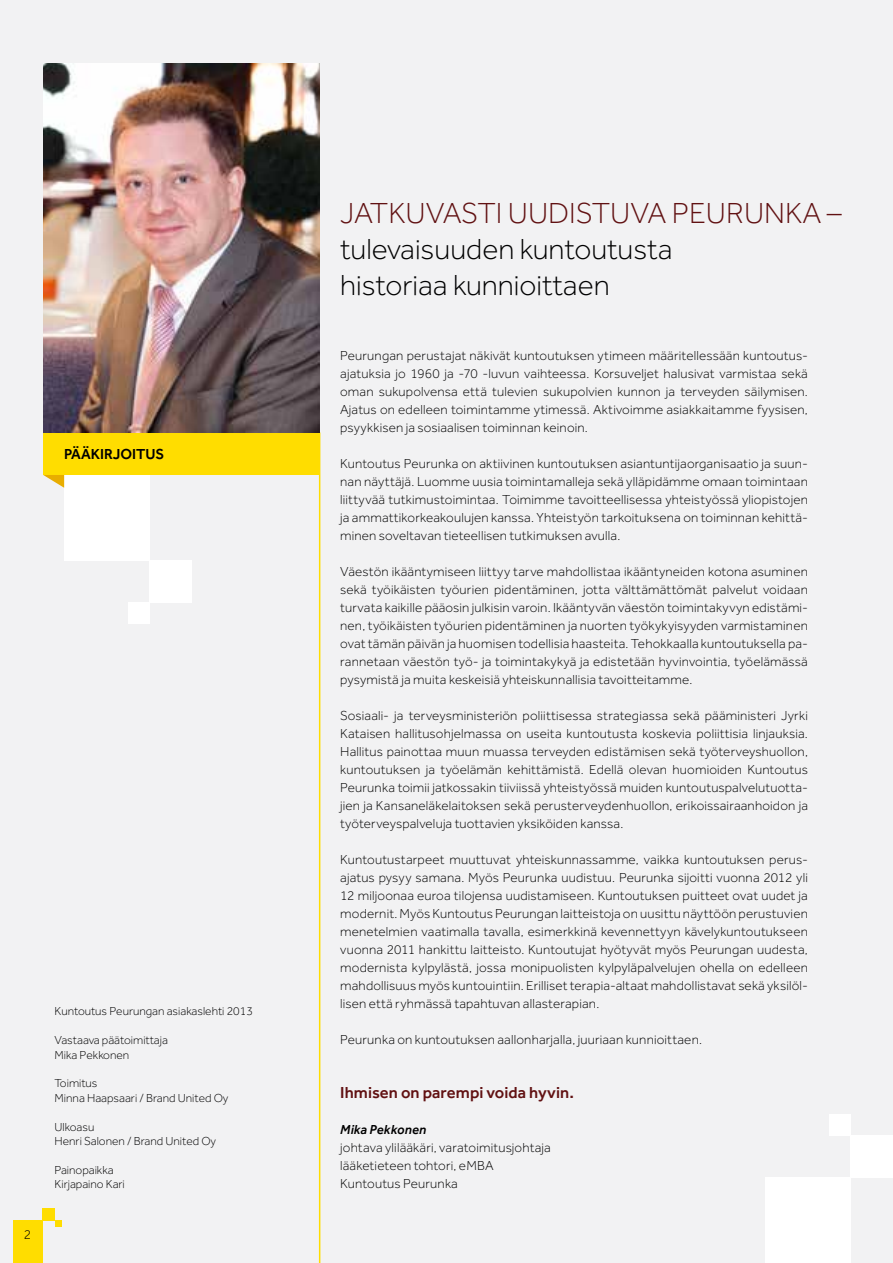
<style>
.page{position:relative;width:893px;height:1263px;background:#f2f2f3}
.page>*{position:absolute;margin:0;border:0;box-sizing:border-box;transform-origin:0 0}
.t1{font:300 30px/36px "Effra";color:#000}
.t2{font:300 30px "Effra";color:#611112}
.t3{font:500 16.5px "Effra";letter-spacing:.005em;color:#611112}
.t4{font:500 15px "Effra";color:#000}
.t5{font:300 13.5px/18px "Effra";letter-spacing:.01em;color:#000;text-align:justify}
.t6{font:italic 500 13.5px "Effra";letter-spacing:.01em;color:#000}
.t7{font:300 12px/14.4px "Effra";color:#000}
</style>
<div class="page">
<div style="left:43px;top:1208px;width:12px;height:12px;background:#fd0"></div>
<div style="left:43px;top:432px;width:277px;height:43px;background:#fd0"></div>
<hr style="left:319px;top:432px;width:1px;height:831px;background:#fd0">
<div style="left:13px;top:1220px;width:30px;height:43px;background:#fd0"></div>
<div style="left:64px;top:475px;width:85px;height:85px;background:#fff"></div>
<div style="left:149px;top:560px;width:43px;height:42px;background:#fff"></div>
<div style="left:128px;top:602px;width:21px;height:22px;background:#fff"></div>
<div style="left:765px;top:1178px;width:85px;height:85px;background:#fff"></div>
<div style="left:850px;top:1135px;width:43px;height:43px;background:#fff"></div>
<div style="left:829px;top:1114px;width:21px;height:21px;background:#fff"></div>
<svg style="left:43px;top:475px;width:21px;height:13px"></svg>
<div style="left:55px;top:1220px;width:7px;height:7px;background:#fd0"></div>
<img style="left:43px;top:64px;width:277px;height:368px">
<p class="t4" style="left:64px;top:445px;width:102px">PÄÄKIRJOITUS</p>
<p class="t5" style="left:24px;top:1225px;width:9px">2</p>
<p class="t7" style="left:55px;top:1004px;width:200px">Kuntoutus Peurungan asiakaslehti 2013</p>
<p class="t7" style="left:55px;top:1033px;width:115px">Vastaava päätoimittaja<br>Mika Pekkonen</p>
<p class="t7" style="left:55px;top:1076px;width:175px">Toimitus<br>Minna Haapsaari / Brand United Oy</p>
<p class="t7" style="left:55px;top:1119px;width:163px">Ulkoasu<br>Henri Salonen / Brand United Oy</p>
<p class="t7" style="left:55px;top:1162px;width:72px">Painopaikka<br>Kirjapaino Kari</p>
<h1 class="t2" style="left:340px;top:196px;width:503px">JATKUVASTI UUDISTUVA PEURUNKA –</h1>
<h1 class="t1" style="left:340px;top:231px;width:334px">tulevaisuuden kuntoutusta historiaa kunnioittaen</h1>
<p class="t5" style="left:340px;top:346px;width:469px">Peurungan perustajat näkivät kuntoutuksen ytimeen määritellessään kuntoutus&shy;ajatuksia jo 1960 ja -70 -luvun vaihteessa. Korsuveljet halusivat varmistaa sekä oman sukupolvensa että tulevien sukupolvien kunnon ja terveyden säilymisen.<br>Ajatus on edelleen toimintamme ytimessä. Aktivoimme asiakkaitamme fyysisen, psyykkisen ja sosiaalisen toiminnan keinoin.</p>
<p class="t5" style="left:340px;top:454px;width:469px">Kuntoutus Peurunka on aktiivinen kuntoutuksen asiantuntijaorganisaatio ja suun&shy;nan näyttäjä. Luomme uusia toimintamalleja sekä ylläpidämme omaan toimintaan liittyvää tutkimustoimintaa. Toimimme tavoitteellisessa yhteistyössä yliopistojen ja ammattikorkeakoulujen kanssa. Yhteistyön tarkoituksena on toiminnan kehittä&shy;minen soveltavan tieteellisen tutkimuksen avulla.</p>
<p class="t5" style="left:340px;top:562px;width:469px">Väestön ikääntymiseen liittyy tarve mahdollistaa ikääntyneiden kotona asuminen sekä työikäisten työurien pidentäminen, jotta välttämättömät palvelut voidaan turvata kaikille pääosin julkisin varoin. Ikääntyvän väestön toimintakyvyn edistämi&shy;nen, työikäisten työurien pidentäminen ja nuorten työkykyisyyden varmistaminen ovat tämän päivän ja huomisen todellisia haasteita. Tehokkaalla kuntoutuksella pa&shy;rannetaan väestön työ- ja toimintakykyä ja edistetään hyvinvointia, työelämässä pysymistä ja muita keskeisiä yhteiskunnallisia tavoitteitamme.</p>
<p class="t5" style="left:340px;top:706px;width:469px">Sosiaali- ja terveysministeriön poliittisessa strategiassa sekä pääministeri Jyrki Kataisen hallitusohjelmassa on useita kuntoutusta koskevia poliittisia linjauksia.<br>Hallitus painottaa muun muassa terveyden edistämisen sekä työterveyshuollon, kuntoutuksen ja työelämän kehittämistä. Edellä olevan huomioiden Kuntoutus Peurunka toimii jatkossakin tiiviissä yhteistyössä muiden kuntoutuspalvelutuotta&shy;jien ja Kansaneläkelaitoksen sekä perusterveydenhuollon, erikoissairaanhoidon ja työterveyspalveluja tuottavien yksiköiden kanssa.</p>
<p class="t5" style="left:340px;top:850px;width:469px">Kuntoutustarpeet muuttuvat yhteiskunnassamme, vaikka kuntoutuksen perus&shy;ajatus pysyy samana. Myös Peurunka uudistuu. Peurunka sijoitti vuonna 2012 yli 12 miljoonaa euroa tilojensa uudistamiseen. Kuntoutuksen puitteet ovat uudet ja modernit. Myös Kuntoutus Peurungan laitteistoja on uusittu näyttöön perustuvien menetelmien vaatimalla tavalla, esimerkkinä kevennettyyn kävelykuntoutukseen vuonna 2011 hankittu laitteisto. Kuntoutujat hyötyvät myös Peurungan uudesta, modernista kylpylästä, jossa monipuolisten kylpyläpalvelujen ohella on edelleen mahdollisuus myös kuntouintiin. Erilliset terapia-altaat mahdollistavat sekä yksilöl&shy;lisen että ryhmässä tapahtuvan allasterapian.</p>
<p class="t5" style="left:340px;top:1030px;width:363px">Peurunka on kuntoutuksen aallonharjalla, juuriaan kunnioittaen.</p>
<p class="t3" style="left:340px;top:1083px;width:235px">Ihmisen on parempi voida hyvin.</p>
<p class="t6" style="left:340px;top:1121px;width:88px">Mika Pekkonen</p>
<p class="t5" style="left:340px;top:1138px;width:212px;text-align:left">johtava ylilääkäri, varatoimitusjohtaja lääketieteen tohtori, eMBA<br>Kuntoutus Peurunka</p>
</div>
